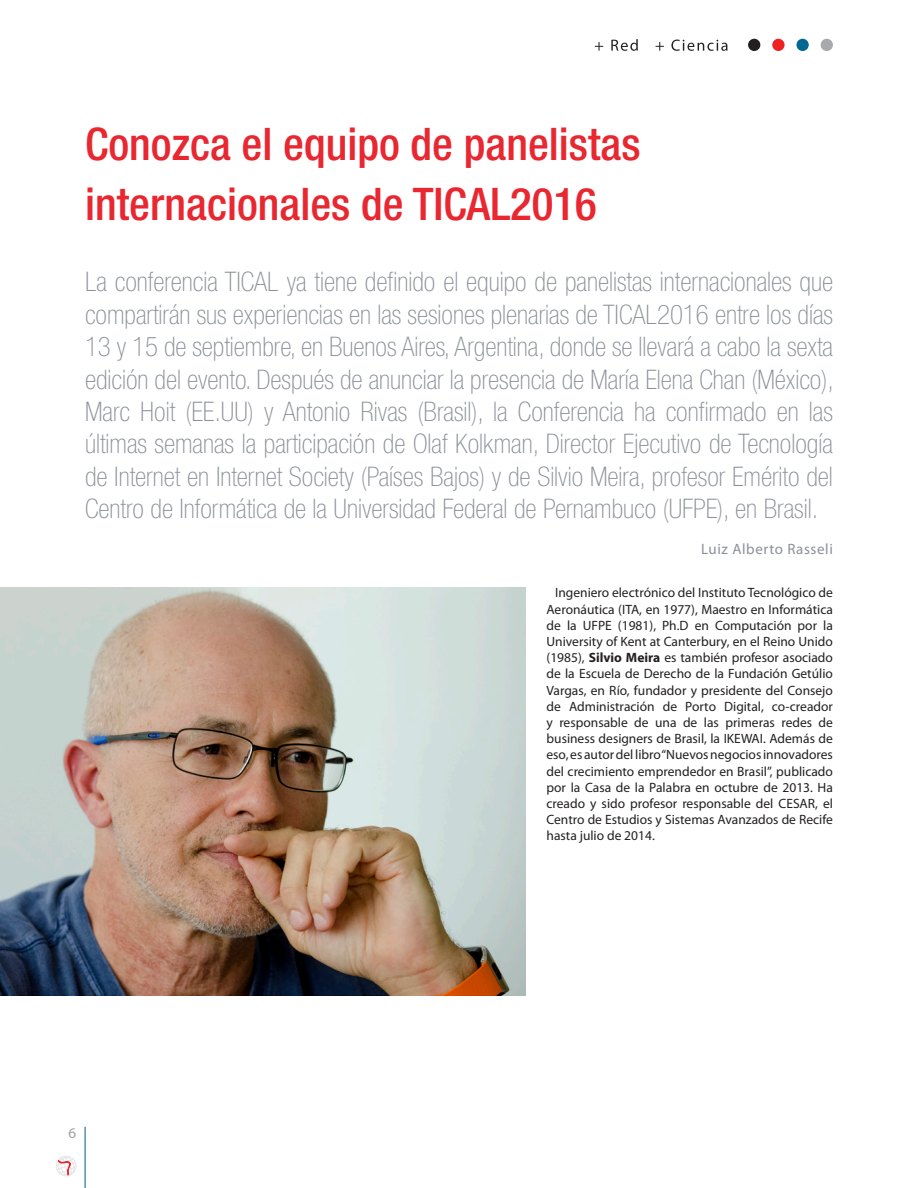
<style>
.page{position:relative;width:918px;height:1188px;background:#fff}
.page>*{position:absolute;margin:0;border:0;box-sizing:border-box;transform-origin:0 0}
.Titulo_1_gordo{font:500 condensed 45px/60px "Helvetica Neue LT Std";color:#e92731}
.Bajada{font:100 condensed 27px/32.4px "Helvetica Neue LT Std";color:#8b9098;text-align:justify}
.Autor{font:15px "Myriad Pro";letter-spacing:.04em;color:#8b9098}
.t1{font:15px "Myriad Pro";color:#a0a1a5}
.Estilo_de_párrafo_1{font:13.5px/16.2px "Myriad Pro";color:#231f20;text-align:justify}
.s1{font-weight:700}
</style>
<div class="page">
<svg style="left:56px;top:1156px;width:21px;height:21px"></svg>
<svg style="left:595px;top:42px;width:8px;height:9px"></svg>
<svg style="left:611px;top:39px;width:27px;height:12px"></svg>
<svg style="left:656px;top:42px;width:8px;height:9px"></svg>
<svg style="left:671px;top:40px;width:57px;height:11px"></svg>
<div style="left:748px;top:39px;width:12px;height:12px;background:#231f20;border-radius:50%"></div>
<div style="left:772px;top:39px;width:13px;height:12px;background:#ee2123;border-radius:50%"></div>
<div style="left:796px;top:39px;width:13px;height:12px;background:#006893;border-radius:50%"></div>
<div style="left:821px;top:39px;width:12px;height:12px;background:#a8a9ad;border-radius:50%"></div>
<hr style="left:85px;top:1127px;width:1px;height:61px;background:#005a83">
<img style="left:0;top:587px;width:525px;height:408px">
<p class="Titulo_1_gordo" style="left:85px;top:113px;width:557px">Conozca el equipo de panelistas internacionales de TICAL2016</p>
<p class="Bajada" style="left:85px;top:265px;width:750px">La conferencia TICAL ya tiene definido el equipo de panelistas internacionales que compartirán sus experiencias en las sesiones plenarias de TICAL2016 entre los días 13 y 15 de septiembre, en Buenos Aires, Argentina, donde se llevará a cabo la sexta edición del evento. Después de anunciar la presencia de María Elena Chan (México), Marc Hoit (EE.UU) y Antonio Rivas (Brasil), la Conferencia ha confirmado en las últimas semanas la participación de Olaf Kolkman, Director Ejecutivo de Tecnología de Internet en Internet Society (Países Bajos) y de Silvio Meira, profesor Emérito del Centro de Informática de la Universidad Federal de Pernambuco (UFPE), en Brasil.</p>
<p class="Autor" style="left:701px;top:540px;width:133px">Luiz Alberto Rasseli</p>
<p class="Estilo_de_párrafo_1" style="left:547px;top:584px;width:288px;text-indent:9px">Ingeniero electrónico del Instituto Tecnológico de Aeronáutica (ITA, en 1977), Maestro en Informática de la UFPE (1981), Ph.D en Computación por la University of Kent at Canterbury, en el Reino Unido (1985), <span class="s1">Silvio Meira</span> es también profesor asociado de la Escuela de Derecho de la Fundación Getúlio Vargas, en Río, fundador y presidente del Consejo de Administración de Porto Digital, co-creador y responsable de una de las primeras redes de business designers de Brasil, la IKEWAI. Además de eso, es autor del libro “Nuevos negocios innovadores del crecimiento emprendedor en Brasil”, publicado por la Casa de la Palabra en octubre de 2013. Ha creado y sido profesor responsable del CESAR, el Centro de Estudios y Sistemas Avanzados de Recife hasta julio de 2014.</p>
<p class="t1" style="left:68px;top:1124px;width:9px">6</p>
</div>
